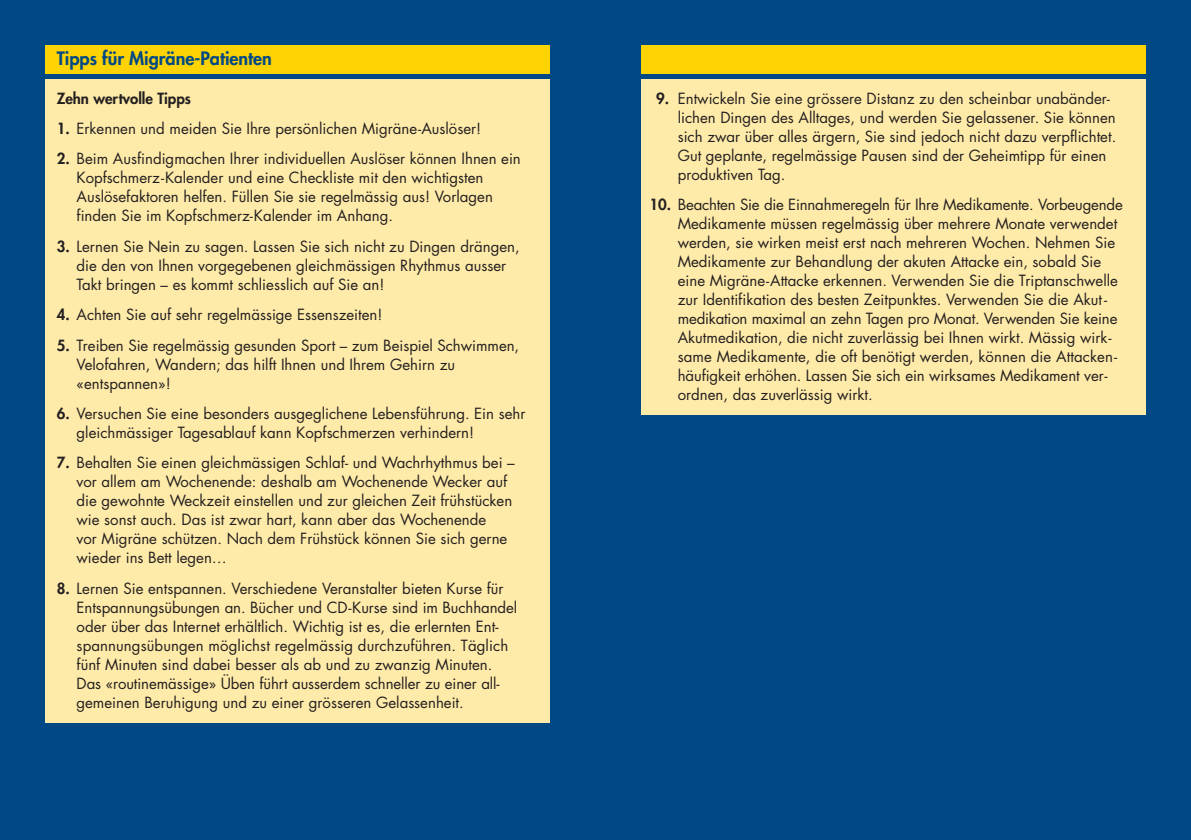
<style>
.page{position:relative;width:1191px;height:840px;background:#fff}
.page>*{position:absolute;margin:0;border:0;box-sizing:border-box;transform-origin:0 0}
.t1{font:800 18px "Futura";color:#014984}
.t2{font:15px/19px "Futura";color:#231f20}
.t3{font:800 15px "Futura";color:#231f20}
.s1{font-weight:800}
</style>
<div class="page">
<div style="left:0;top:0;width:1191px;height:839px;background:#014984"></div>
<div style="left:45px;top:79px;width:505px;height:643px;background:#ffeba9"></div>
<div style="left:641px;top:79px;width:504px;height:335px;background:#ffeba9"></div>
<div style="left:45px;top:45px;width:505px;height:29px;background:#fed304"></div>
<div style="left:641px;top:45px;width:504px;height:29px;background:#fed304"></div>
<p class="t1" style="left:57px;top:50px;width:217px">Tipps für Migräne-Patienten</p>
<p class="t3" style="left:57px;top:91px;width:136px">Zehn wertvolle Tipps</p>
<p class="t2" style="left:57px;top:120px;width:426px"><span class="s1">1.</span> Erkennen und meiden Sie Ihre persönlichen Migräne-Auslöser!</p>
<p class="t2" style="left:77px;top:150px;width:446px;text-indent:-20px"><span class="s1">2.</span> Beim Ausfindigmachen Ihrer individuellen Auslöser können Ihnen ein Kopfschmerz-Kalender und eine Checkliste mit den wichtigsten Auslösefaktoren helfen. Füllen Sie sie regelmässig aus! Vorlagen finden Sie im Kopfschmerz-Kalender im Anhang.</p>
<p class="t2" style="left:77px;top:238px;width:444px;text-indent:-20px"><span class="s1">3.</span> Lernen Sie Nein zu sagen. Lassen Sie sich nicht zu Dingen drängen, die den von Ihnen vorgegebenen gleichmässigen Rhythmus ausser<br>Takt bringen – es kommt schliesslich auf Sie an!</p>
<p class="t2" style="left:57px;top:306px;width:327px"><span class="s1">4.</span> Achten Sie auf sehr regelmässige Essenszeiten!</p>
<p class="t2" style="left:77px;top:336px;width:444px;text-indent:-20px"><span class="s1">5.</span> Treiben Sie regelmässig gesunden Sport – zum Beispiel Schwimmen,<br>Velofahren, Wandern; das hilft Ihnen und Ihrem Gehirn zu «entspannen»!</p>
<p class="t2" style="left:77px;top:405px;width:450px;text-indent:-20px"><span class="s1">6.</span> Versuchen Sie eine besonders ausgeglichene Lebensführung. Ein sehr gleichmässiger Tagesablauf kann Kopfschmerzen verhindern!</p>
<p class="t2" style="left:77px;top:454px;width:440px;text-indent:-20px"><span class="s1">7.</span> Behalten Sie einen gleichmässigen Schlaf- und Wachrhythmus bei – vor allem am Wochenende: deshalb am Wochenende Wecker auf die gewohnte Weckzeit einstellen und zur gleichen Zeit frühstücken wie sonst auch. Das ist zwar hart, kann aber das Wochenende<br>vor Migräne schützen. Nach dem Frühstück können Sie sich gerne wieder ins Bett legen…</p>
<p class="t2" style="left:77px;top:579px;width:442px;text-indent:-20px"><span class="s1">8.</span> Lernen Sie entspannen. Verschiedene Veranstalter bieten Kurse für Entspannungsübungen an. Bücher und CD-Kurse sind im Buchhandel oder über das Internet erhältlich. Wichtig ist es, die erlernten Ent&shy;spannungsübungen möglichst regelmässig durchzuführen. Täglich fünf Minuten sind dabei besser als ab und zu zwanzig Minuten.<br>Das «routinemässige» Üben führt ausserdem schneller zu einer all&shy;gemeinen Beruhigung und zu einer grösseren Gelassenheit.</p>
<p class="t2" style="left:677px;top:90px;width:440px;text-indent:-22px"><span class="s1">9.</span> Entwickeln Sie eine grössere Distanz zu den scheinbar unabänder&shy;lichen Dingen des Alltages, und werden Sie gelassener. Sie können sich zwar über alles ärgern, Sie sind jedoch nicht dazu verpflichtet.<br>Gut geplante, regelmässige Pausen sind der Geheimtipp für einen produktiven Tag.</p>
<p class="t2" style="left:677px;top:196px;width:446px;text-indent:-28px"><span class="s1">10.</span> Beachten Sie die Einnahmeregeln für Ihre Medikamente. Vorbeugende Medikamente müssen regelmässig über mehrere Monate verwendet werden, sie wirken meist erst nach mehreren Wochen. Nehmen Sie Medikamente zur Behandlung der akuten Attacke ein, sobald Sie eine Migräne-Attacke erkennen. Verwenden Sie die Triptanschwelle zur Identifikation des besten Zeitpunktes. Verwenden Sie die Akut&shy;medikation maximal an zehn Tagen pro Monat. Verwenden Sie keine Akutmedikation, die nicht zuverlässig bei Ihnen wirkt. Mässig wirk&shy;same Medikamente, die oft benötigt werden, können die Attacken&shy;häufigkeit erhöhen. Lassen Sie sich ein wirksames Medikament ver&shy;ordnen, das zuverlässig wirkt.</p>
</div>
